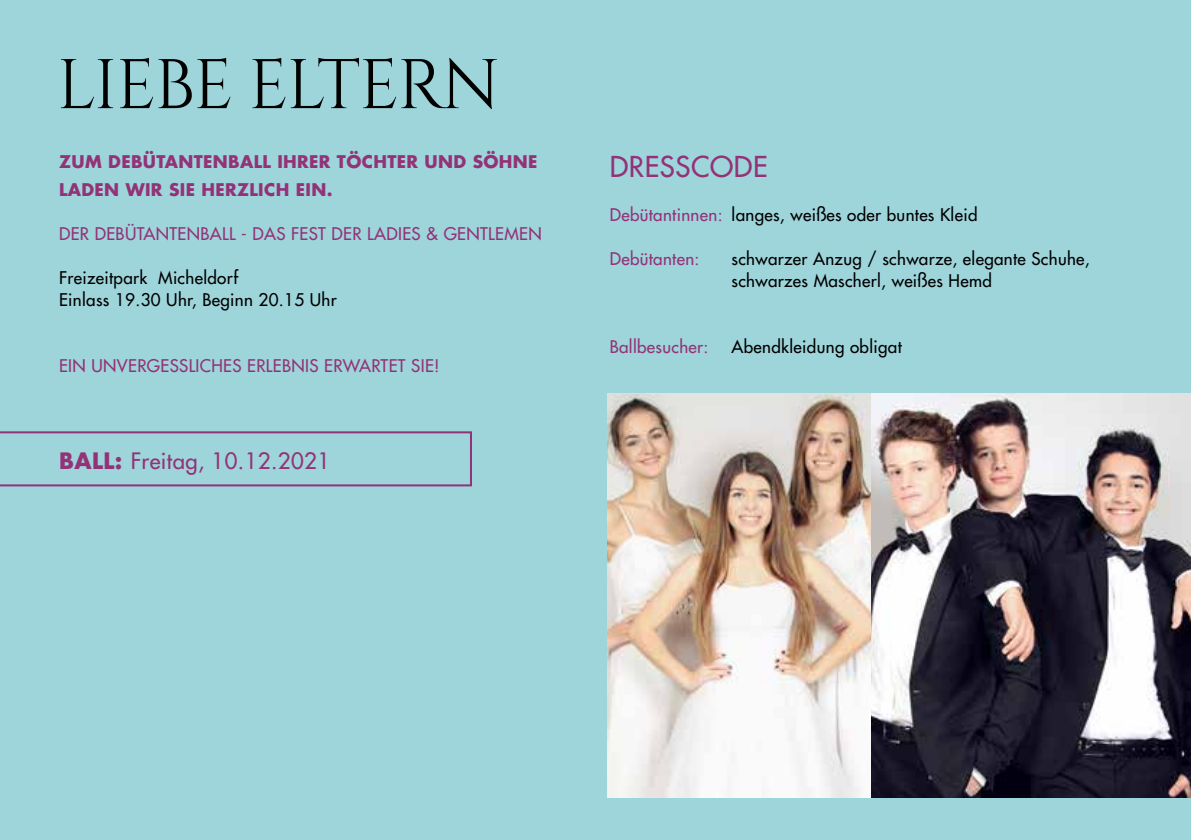
<style>
.page{position:relative;width:1191px;height:840px;background:#fff}
.page>*{position:absolute;margin:0;border:0;box-sizing:border-box;transform-origin:0 0}
.t1{font:70px "Cinzel";letter-spacing:-.03em;color:#000}
.t2{font:500 28px "Futura Std";letter-spacing:.02em;color:#933277}
.t3{font:500 22px "Futura Std";letter-spacing:.02em;color:#933277}
.t4{font:500 17px/22px "Futura Std";letter-spacing:.02em;color:#000}
.t5{font:500 17px "Futura Std";letter-spacing:.02em;color:#933277}
.t6{font:700 17px/28px "Futura Std";letter-spacing:.02em;color:#933277}
.s1{font-weight:700}
.s2{color:#933277}
</style>
<div class="page">
<div style="left:0;top:0;width:1191px;height:839px;background:#9ed5db"></div>
<svg style="left:0;top:431px;width:472px;height:55px"></svg>
<img style="left:607px;top:393px;width:584px;height:403px">
<h1 class="t1" style="left:57px;top:44px;width:445px">LIEBE ELTERN</h1>
<p class="t6" style="left:59px;top:147px;width:480px">ZUM DEBÜTANTENBALL IHRER TÖCHTER UND SÖHNE<br>LADEN WIR SIE HERZLICH EIN.</p>
<p class="t5" style="left:59px;top:222px;width:484px">DER DEBÜTANTENBALL - DAS FEST DER LADIES &amp; GENTLEMEN</p>
<p class="t4" style="left:59px;top:266px;width:279px">Freizeitpark Micheldorf<br>Einlass 19.30 Uhr, Beginn 20.15 Uhr</p>
<p class="t5" style="left:59px;top:354px;width:382px">EIN UNVERGESSLICHES ERLEBNIS ERWARTET SIE!</p>
<p class="t3" style="left:59px;top:446px;width:272px"><span class="s1">BALL:</span> Freitag, 10.12.2021</p>
<h2 class="t2" style="left:609px;top:149px;width:159px">DRESSCODE</h2>
<p class="t4" style="left:609px;top:203px;width:369px"><span class="s2">Debütantinnen:</span> langes, weißes oder buntes Kleid</p>
<p class="t5" style="left:609px;top:248px;width:91px">Debütanten:</p>
<p class="t4" style="left:731px;top:247px;width:360px">schwarzer Anzug / schwarze, elegante Schuhe, schwarzes Mascherl, weißes Hemd</p>
<p class="t5" style="left:609px;top:336px;width:100px">Ballbesucher:</p>
<p class="t4" style="left:731px;top:335px;width:172px">Abendkleidung obligat</p>
</div>
